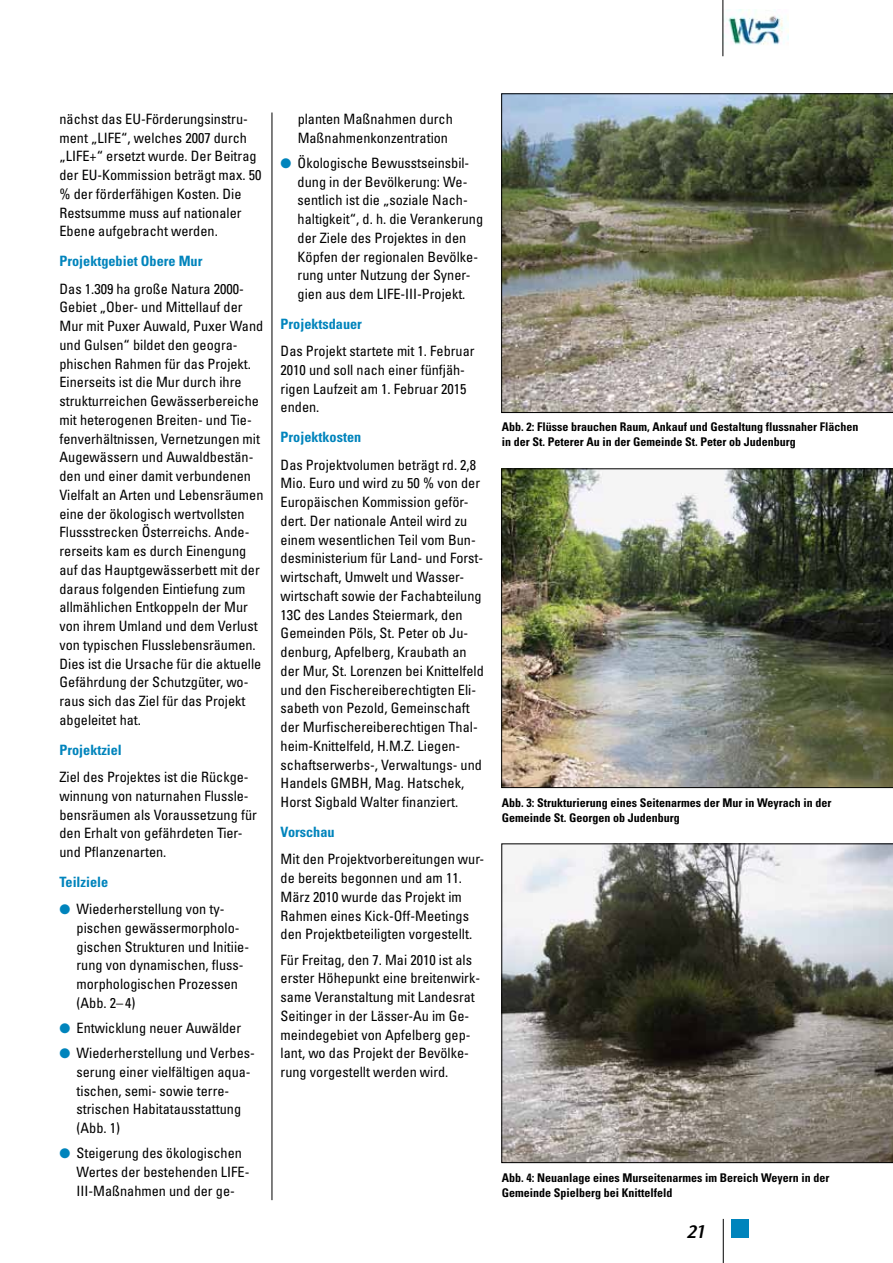
<style>
.page{position:relative;width:893px;height:1263px;background:#fff}
.page>*{position:absolute;margin:0;border:0;box-sizing:border-box;transform-origin:0 0}
.t1{font:italic 600 18px "Stone Sans";color:#000}
.t2{font:condensed 14.25px/18.8px "Univers";color:#000}
.t3{font:700 condensed 14.25px "Univers";color:#0084bc}
.t4{font:700 condensed 12px/15px "Univers";color:#000}
.s1{color:#0084bc}
</style>
<div class="page">
<img style="left:723px;top:10px;width:65px;height:39px">
<hr style="left:723px;top:1219px;width:1px;height:44px;background:#000">
<hr style="left:722px;top:0;width:1px;height:56px;background:#000">
<div style="left:731px;top:1219px;width:17px;height:19px;background:#0084bc"></div>
<hr style="left:272px;top:112px;width:1px;height:1088px;background:#000">
<svg style="left:502px;top:844px;width:391px;height:319px;background:#84827c"></svg>
<img style="left:501px;top:94px;width:392px;height:319px">
<img style="left:501px;top:469px;width:392px;height:319px">
<p class="t2" style="left:60px;top:109px;width:203px">nächst das EU-Förderungsinstru&shy;ment „LIFE“, welches 2007 durch „LIFE+“ ersetzt wurde. Der Beitrag der EU-Kommission beträgt max. 50 % der förderfähigen Kosten. Die<br>Restsumme muss auf nationaler<br>Ebene aufgebracht werden.</p>
<p class="t3" style="left:60px;top:252px;width:144px">Projektgebiet Obere Mur</p>
<p class="t2" style="left:60px;top:279px;width:205px">Das 1.309 ha große Natura 2000-<br>Gebiet „Ober- und Mittellauf der<br>Mur mit Puxer Auwald, Puxer Wand und Gulsen“ bildet den geogra&shy;phischen Rahmen für das Projekt.<br>Einerseits ist die Mur durch ihre strukturreichen Gewässerbereiche mit heterogenen Breiten- und Tie&shy;fenverhältnissen, Vernetzungen mit<br>Augewässern und Auwaldbestän&shy;den und einer damit verbundenen<br>Vielfalt an Arten und Lebensräumen eine der ökologisch wertvollsten<br>Flussstrecken Österreichs. Ande&shy;rerseits kam es durch Einengung auf das Hauptgewässerbett mit der daraus folgenden Eintiefung zum allmählichen Entkoppeln der Mur von ihrem Umland und dem Verlust von typischen Flusslebensräumen.<br>Dies ist die Ursache für die aktuelle<br>Gefährdung der Schutzgüter, wo&shy;raus sich das Ziel für das Projekt abgeleitet hat.</p>
<p class="t3" style="left:60px;top:741px;width:64px">Projektziel</p>
<p class="t2" style="left:60px;top:767px;width:199px">Ziel des Projektes ist die Rückge&shy;winnung von naturnahen Flussle&shy;bensräumen als Voraussetzung für den Erhalt von gefährdeten Tier&shy;und Pflanzenarten.</p>
<p class="t3" style="left:60px;top:873px;width:50px">Teilziele</p>
<p class="t2" style="left:77px;top:899px;width:174px;text-indent:-17px"><span class="s1">●</span> Wiederherstellung von ty&shy;pischen gewässermorpholo&shy;gischen Strukturen und Initiie&shy;rung von dynamischen, fluss&shy;morphologischen Prozessen (Abb. 2– 4)</p>
<p class="t2" style="left:60px;top:1018px;width:183px"><span class="s1">●</span> Entwicklung neuer Auwälder</p>
<p class="t2" style="left:77px;top:1043px;width:180px;text-indent:-17px"><span class="s1">●</span> Wiederherstellung und Verbes&shy;serung einer vielfältigen aqua&shy;tischen, semi- sowie terre&shy;strischen Habitatausstattung (Abb. 1)</p>
<p class="t2" style="left:77px;top:1144px;width:174px;text-indent:-17px"><span class="s1">●</span> Steigerung des ökologischen<br>Wertes der bestehenden LIFE-<br>III-Maßnahmen und der ge-</p>
<p class="t2" style="left:298px;top:109px;width:157px">planten Maßnahmen durch<br>Maßnahmenkonzentration</p>
<p class="t2" style="left:298px;top:153px;width:187px;text-indent:-17px"><span class="s1">●</span> Ökologische Bewusstseinsbil&shy;dung in der Bevölkerung: We&shy;sentlich ist die „soziale Nach&shy;haltigkeit“, d. h. die Verankerung der Ziele des Projektes in den<br>Köpfen der regionalen Bevölke&shy;rung unter Nutzung der Syner&shy;gien aus dem LIFE-III-Projekt.</p>
<p class="t3" style="left:281px;top:315px;width:83px">Projektsdauer</p>
<p class="t2" style="left:281px;top:342px;width:195px">Das Projekt startete mit 1. Februar<br>2010 und soll nach einer fünfjäh&shy;rigen Laufzeit am 1. Februar 2015 enden.</p>
<p class="t3" style="left:281px;top:428px;width:82px">Projektkosten</p>
<p class="t2" style="left:281px;top:455px;width:205px">Das Projektvolumen beträgt rd. 2,8<br>Mio. Euro und wird zu 50 % von der Europäischen Kommission geför&shy;dert. Der nationale Anteil wird zu einem wesentlichen Teil vom Bun&shy;desministerium für Land- und Forst&shy;wirtschaft, Umwelt und Wasser&shy;wirtschaft sowie der Fachabteilung 13C des Landes Steiermark, den Gemeinden Pöls, St. Peter ob Ju&shy;denburg, Apfelberg, Kraubath an der Mur, St. Lorenzen bei Knittelfeld und den Fischereiberechtigten Eli&shy;sabeth von Pezold, Gemeinschaft der Murfischereiberechtigen Thal&shy;heim-Knittelfeld, H.M.Z. Liegen&shy;schaftserwerbs-, Verwaltungs- und Handels GMBH, Mag. Hatschek, Horst Sigbald Walter finanziert.</p>
<p class="t3" style="left:281px;top:823px;width:55px">Vorschau</p>
<p class="t2" style="left:281px;top:850px;width:205px">Mit den Projektvorbereitungen wur&shy;de bereits begonnen und am 11.<br>März 2010 wurde das Projekt im Rahmen eines Kick-Off-Meetings den Projektbeteiligten vorgestellt.</p>
<p class="t2" style="left:281px;top:950px;width:201px">Für Freitag, den 7. Mai 2010 ist als erster Höhepunkt eine breitenwirk&shy;same Veranstaltung mit Landesrat Seitinger in der Lässer-Au im Ge&shy;meindegebiet von Apfelberg gep&shy;lant, wo das Projekt der Bevölke&shy;rung vorgestellt werden wird.</p>
<p class="t4" style="left:502px;top:420px;width:358px">Abb. 2: Flüsse brauchen Raum, Ankauf und Gestaltung flussnaher Flächen in der St. Peterer Au in der Gemeinde St. Peter ob Judenburg</p>
<p class="t4" style="left:502px;top:795px;width:331px">Abb. 3: Strukturierung eines Seitenarmes der Mur in Weyrach in der<br>Gemeinde St. Georgen ob Judenburg</p>
<p class="t4" style="left:502px;top:1170px;width:329px">Abb. 4: Neuanlage eines Murseitenarmes im Bereich Weyern in der<br>Gemeinde Spielberg bei Knittelfeld</p>
<p class="t1" style="left:687px;top:1220px;width:21px">21</p>
</div>
